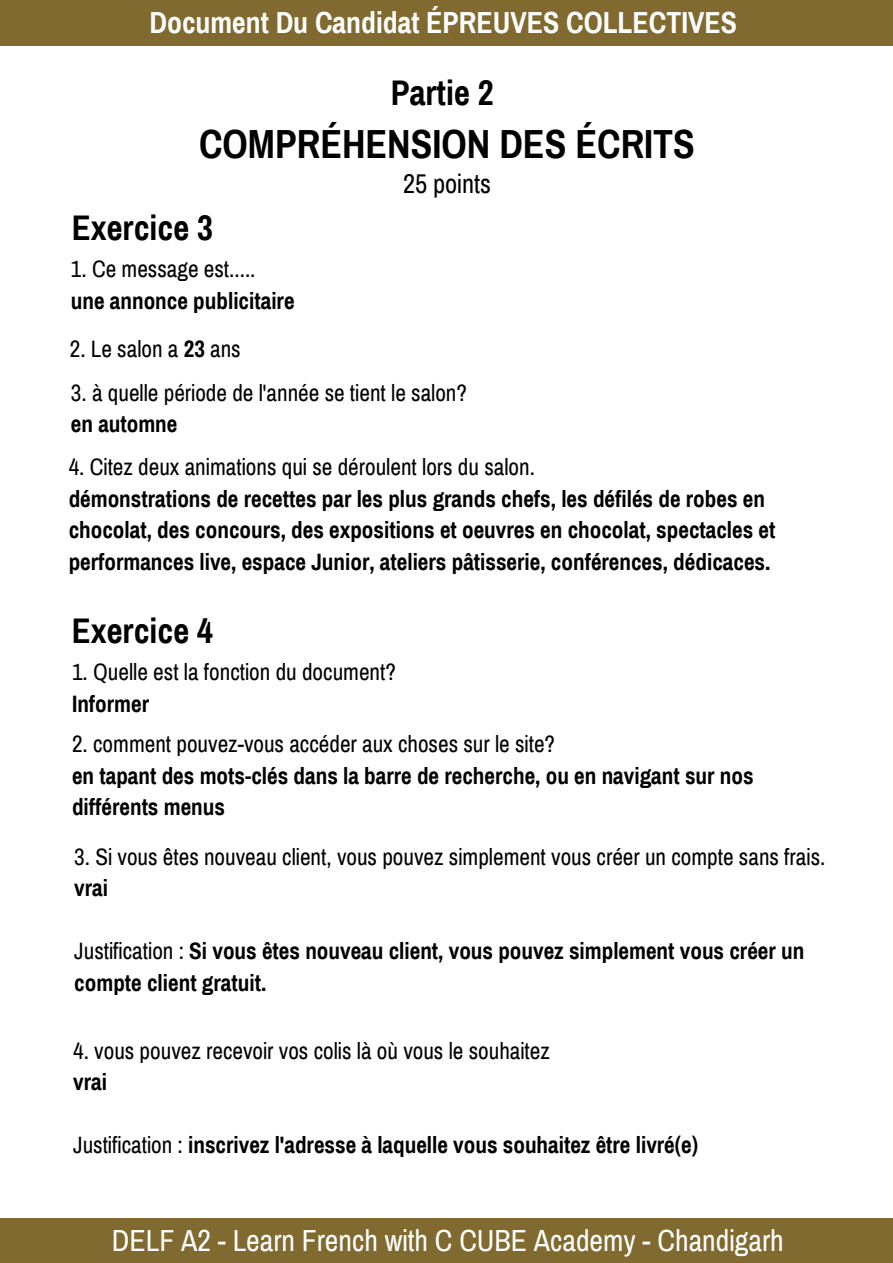
<style>
.page{position:relative;width:893px;height:1263px;background:#fff}
.page>*{position:absolute;margin:0;border:0;box-sizing:border-box;transform-origin:0 0}
.t1{font:700 39.75px "Archivo Narrow";color:#000}
.t2{font:700 34.8px "Archivo Narrow";color:#000}
.t3{font:29.85px "Archivo Narrow";color:#fff}
.t4{font:700 29.85px "Archivo Narrow";color:#fff}
.t5{font:26.55px "Archivo Narrow";color:#000}
.t6{font:700 23.25px/31.5px "Archivo Narrow";color:#000}
.t7{font:23.25px "Archivo Narrow";color:#000}
.s1{font-weight:700}
.s2{font-weight:400}
</style>
<div class="page">
<div style="left:0;top:0;width:893px;height:45px;background:#816a2f"></div>
<div style="left:0;top:1218px;width:893px;height:45px;background:#816a2f"></div>
<p class="t4" style="left:149px;top:6px;width:589px">Document Du Candidat ÉPREUVES COLLECTIVES</p>
<h2 class="t2" style="left:391px;top:74px;width:104px">Partie 2</h2>
<h1 class="t1" style="left:199px;top:123px;width:497px">COMPRÉHENSION DES ÉCRITS</h1>
<p class="t5" style="left:403px;top:169px;width:90px">25 points</p>
<h2 class="t2" style="left:72px;top:209px;width:143px">Exercice 3</h2>
<p class="t7" style="left:71px;top:257px;width:186px">1. Ce message est.....</p>
<p class="t6" style="left:71px;top:285px;width:225px">une annonce publicitaire</p>
<p class="t7" style="left:70px;top:337px;width:172px">2. Le salon a <span class="s1">23</span> ans</p>
<p class="t7" style="left:71px;top:380px;width:398px">3. à quelle période de l'année se tient le salon?</p>
<p class="t6" style="left:71px;top:409px;width:108px">en automne</p>
<p class="t7" style="left:69px;top:455px;width:468px">4. Citez deux animations qui se déroulent lors du salon.</p>
<p class="t6" style="left:69px;top:483px;width:708px">démonstrations de recettes par les plus grands chefs, les défilés de robes en chocolat, des concours, des expositions et oeuvres en chocolat, spectacles et performances live, espace Junior, ateliers pâtisserie, conférences, dédicaces.</p>
<h2 class="t2" style="left:72px;top:612px;width:143px">Exercice 4</h2>
<p class="t7" style="left:72px;top:660px;width:325px">1. Quelle est la fonction du document?</p>
<p class="t6" style="left:72px;top:688px;width:79px">Informer</p>
<p class="t7" style="left:72px;top:732px;width:485px">2. comment pouvez-vous accéder aux choses sur le site?</p>
<p class="t6" style="left:72px;top:760px;width:683px">en tapant des mots-clés dans la barre de recherche, ou en navigant sur nos différents menus</p>
<p class="t7" style="left:74px;top:844px;width:753px">3. Si vous êtes nouveau client, vous pouvez simplement vous créer un compte sans frais.</p>
<p class="t6" style="left:74px;top:873px;width:35px">vrai</p>
<p class="t6" style="left:74px;top:936px;width:731px"><span class="s2">Justification :</span> Si vous êtes nouveau client, vous pouvez simplement vous créer un compte client gratuit.</p>
<p class="t7" style="left:73px;top:1038px;width:478px">4. vous pouvez recevoir vos colis là où vous le souhaitez</p>
<p class="t6" style="left:73px;top:1066px;width:35px">vrai</p>
<p class="t6" style="left:73px;top:1129px;width:626px"><span class="s2">Justification :</span> inscrivez l'adresse à laquelle vous souhaitez être livré(e)</p>
<p class="t3" style="left:112px;top:1225px;width:673px">DELF A2 - Learn French with C CUBE Academy - Chandigarh</p>
</div>
